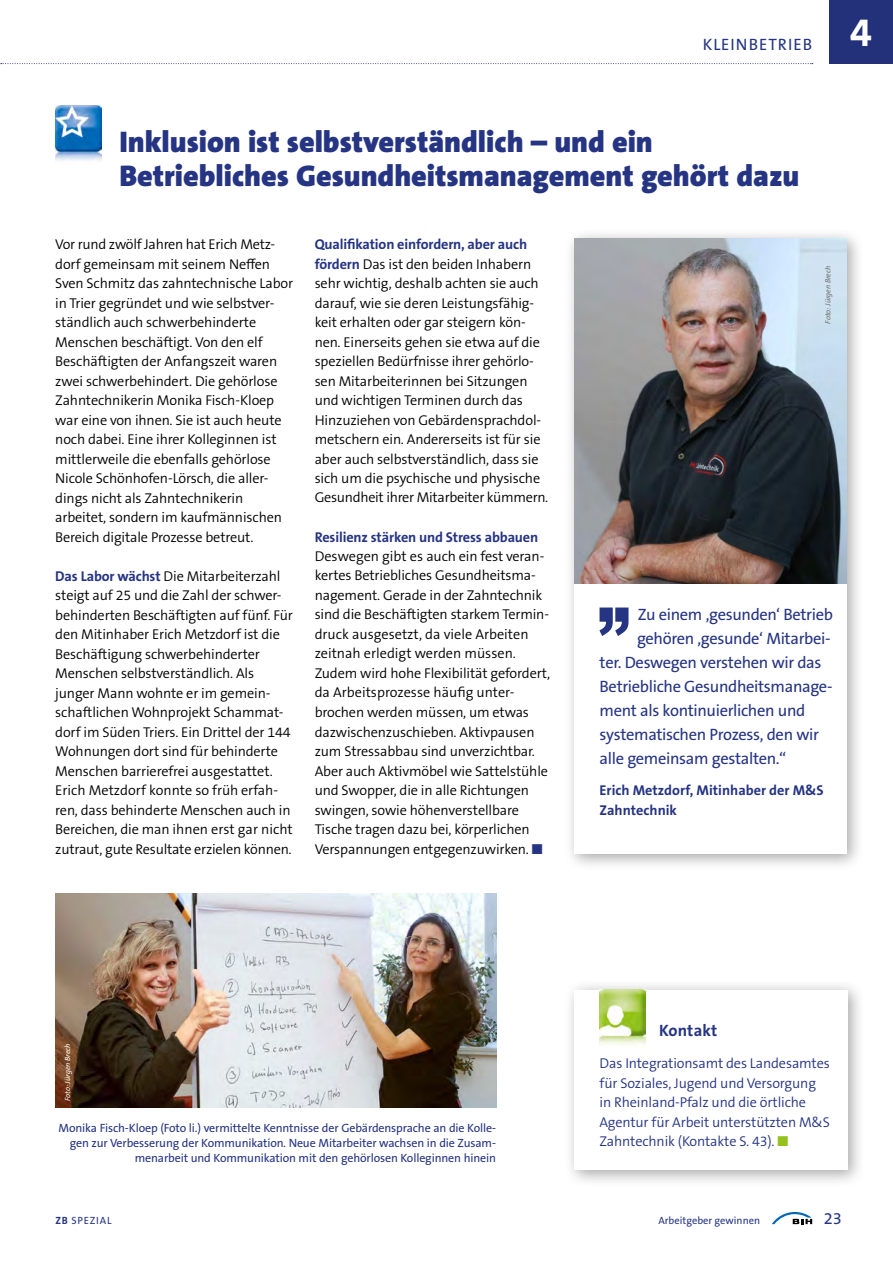
<style>
.page{position:relative;width:893px;height:1263px;background:#fff}
.page>*{position:absolute;margin:0;border:0;box-sizing:border-box;transform-origin:0 0}
.t1{font:700 40.5px "The Sans B W7";color:#fff}
.t2{font:900 30px/34.5px "The Sans B W9";color:#253483}
.t3{font:16.5px "The Sans B W5 Plain";letter-spacing:-.02em;color:#253483}
.t4{font:16.5px "The Sans B W5 Plain";letter-spacing:.055em;color:#253483}
.t5{font:700 16.5px "The Sans B W7";letter-spacing:.01em;color:#253483}
.t6{font:300 14.25px/19.5px "The Sans B W4";letter-spacing:-.01em;color:#000}
.t7{font:300 14.25px/19.5px "The Sans B W4";letter-spacing:-.01em;color:#253483}
.t8{font:700 14.25px/19.5px "The Sans B W7";letter-spacing:-.01em;color:#253483}
.t9{font:12px/15px "The Sans B W5 Plain";letter-spacing:-.01em;color:#253483;text-align:right}
.t10{font:10.5px "The Sans B W5 Plain";color:#253483}
.t11{font:10.5px "The Sans B W5 Plain";letter-spacing:.075em;color:#253483}
.t12{font:italic 7.5px "The Sans B W5 Plain";color:#fff}
.t13{font:italic 7.5px "The Sans B W5 Plain";color:#6f6f6e}
.s1{font-family:"The Sans B W7";font-weight:700;color:#253483}
.s2{color:#253483}
.s3{color:#94c11c}
.s4{font-family:"The Sans B W7";font-weight:700}
</style>
<div class="page">
<svg style="left:1px;top:63px;width:812px;height:1px"></svg>
<svg style="left:772px;top:1212px;width:40px;height:12px"></svg>
<div style="left:829px;top:0;width:64px;height:64px;background:#23307a"></div>
<img style="left:55px;top:106px;width:46px;height:55px">
<img style="left:55px;top:893px;width:441px;height:215px">
<div style="left:563px;top:227px;width:301px;height:644px;background:#000;opacity:.35"></div>
<div style="left:574px;top:238px;width:272px;height:616px;background:#fff"></div>
<img style="left:574px;top:238px;width:272px;height:346px">
<svg style="left:599px;top:607px;width:29px;height:29px"></svg>
<div style="left:563px;top:979px;width:302px;height:208px;background:#000;opacity:.35"></div>
<div style="left:574px;top:990px;width:274px;height:179px;background:#fff"></div>
<img style="left:600px;top:990px;width:46px;height:56px">
<p class="t4" style="left:703px;top:34px;width:111px">KLEINBETRIEB</p>
<h1 class="t1" style="left:850px;top:6px;width:24px">4</h1>
<h2 class="t2" style="left:119px;top:124px;width:682px">Inklusion ist selbstverständlich – und ein<br>Betriebliches Gesundheitsmanagement gehört dazu</h2>
<p class="t6" style="left:55px;top:235px;width:239px">Vor rund zwölf Jahren hat Erich Metz&shy;dorf gemeinsam mit seinem Neffen Sven Schmitz das zahntechnische Labor in Trier gegründet und wie selbstver&shy;ständlich auch schwerbehinderte Menschen beschäftigt. Von den elf Beschäftigten der Anfangszeit waren zwei schwerbehindert. Die gehörlose Zahntechnikerin Monika Fisch-Kloep war eine von ihnen. Sie ist auch heute noch dabei. Eine ihrer Kolleginnen ist mittlerweile die ebenfalls gehörlose Nicole Schönhofen--Lörsch, die aller&shy;dings nicht als Zahntechnikerin arbeitet, sondern im kaufmännischen Bereich digitale Prozesse betreut.</p>
<p class="t6" style="left:55px;top:566px;width:239px"><span class="s1">Das Labor wächst</span> Die Mitarbeiterzahl steigt auf 25 und die Zahl der schwer&shy;behinderten Beschäftigten auf fünf. Für den Mitinhaber Erich Metzdorf ist die Beschäftigung schwerbehinderter Menschen selbstverständlich. Als junger Mann wohnte er im gemein&shy;schaftlichen Wohnprojekt Schammat&shy;dorf im Süden Triers. Ein Drittel der 144<br>Wohnungen dort sind für behinderte Menschen barrierefrei ausgestattet.<br>Erich Metzdorf konnte so früh erfah&shy;ren, dass behinderte Menschen auch in Bereichen, die man ihnen erst gar nicht zutraut, gute Resultate erzielen können.</p>
<p class="t8" style="left:315px;top:235px;width:214px">Qualifikation einfordern, aber auch</p>
<p class="t6" style="left:315px;top:254px;width:235px"><span class="s1">fördern</span> Das ist den beiden Inhabern sehr wichtig, deshalb achten sie auch darauf, wie sie deren Leistungsfähig&shy;keit erhalten oder gar steigern kön&shy;nen. Einerseits gehen sie etwa auf die speziellen Bedürfnisse ihrer gehörlo&shy;sen Mitarbeiterinnen bei Sitzungen und wichtigen Terminen durch das Hinzuziehen von Gebärdensprachdol&shy;metschern ein. Andererseits ist für sie aber auch selbstverständlich, dass sie sich um die psychische und physische Gesundheit ihrer Mitarbeiter kümmern.</p>
<p class="t8" style="left:315px;top:527px;width:225px">Resilienz stärken und Stress abbauen</p>
<p class="t6" style="left:315px;top:546px;width:237px">Deswegen gibt es auch ein fest veran&shy;kertes Betriebliches Gesundheitsma&shy;nagement. Gerade in der Zahntechnik sind die Beschäftigten starkem Termin&shy;druck ausgesetzt, da viele Arbeiten zeitnah erledigt werden müssen.<br>Zudem wird hohe Flexibilität gefordert, da Arbeitsprozesse häufig unter&shy;brochen werden müssen, um etwas dazwischenzuschieben. Aktivpausen zum Stressabbau sind unverzichtbar.<br>Aber auch Aktivmöbel wie Sattelstühle und Swopper, die in alle Richtungen swingen, sowie höhenverstellbare Tische tragen dazu bei, körperlichen Verspannungen entgegenzuwirken. <span class="s2">■</span></p>
<p class="t13" style="left:823px;top:324px;width:60px;rotate:-90deg">Foto: Jürgen Brech</p>
<p class="t3" style="left:638px;top:603px;width:197px">Zu einem ,gesunden‘ Betrieb</p>
<p class="t3" style="left:637px;top:627px;width:195px">gehören ,gesunde‘ Mitarbei-</p>
<p class="t3" style="left:600px;top:651px;width:223px">ter. Deswegen verstehen wir das</p>
<p class="t3" style="left:600px;top:675px;width:234px">Betriebliche Gesundheitsmanage-</p>
<p class="t3" style="left:600px;top:699px;width:207px">ment als kontinuierlichen und</p>
<p class="t3" style="left:600px;top:723px;width:221px">systematischen Prozess, den wir</p>
<p class="t3" style="left:600px;top:747px;width:188px">alle gemeinsam gestalten.“</p>
<p class="t8" style="left:600px;top:781px;width:226px">Erich Metzdorf, Mitinhaber der M&amp;S<br>Zahntechnik</p>
<p class="t12" style="left:63px;top:1101px;width:60px;rotate:-90deg">Foto: Jürgen Brech</p>
<p class="t9" style="left:59px;top:1121px;width:439px">Monika Fisch-Kloep (Foto li.) vermittelte Kenntnisse der Gebärdensprache an die Kolle&shy;gen zur Verbesserung der Kommunikation. Neue Mitarbeiter wachsen in die Zusam&shy;menarbeit und Kommunikation mit den gehörlosen Kolleginnen hinein</p>
<p class="t5" style="left:659px;top:1020px;width:60px">Kontakt</p>
<p class="t7" style="left:600px;top:1054px;width:232px">Das Integrationsamt des Landesamtes für Soziales, Jugend und Versorgung in Rheinland-Pfalz und die örtliche Agentur für Arbeit unterstützten M&amp;S Zahntechnik (Kontakte S. 43). <span class="s3">■</span></p>
<p class="t11" style="left:55px;top:1214px;width:58px"><span class="s4">ZB</span> SPEZIAL</p>
<p class="t10" style="left:658px;top:1214px;width:103px">Arbeitgeber gewinnen</p>
<p class="t3" style="left:824px;top:1208px;width:20px">23</p>
</div>
